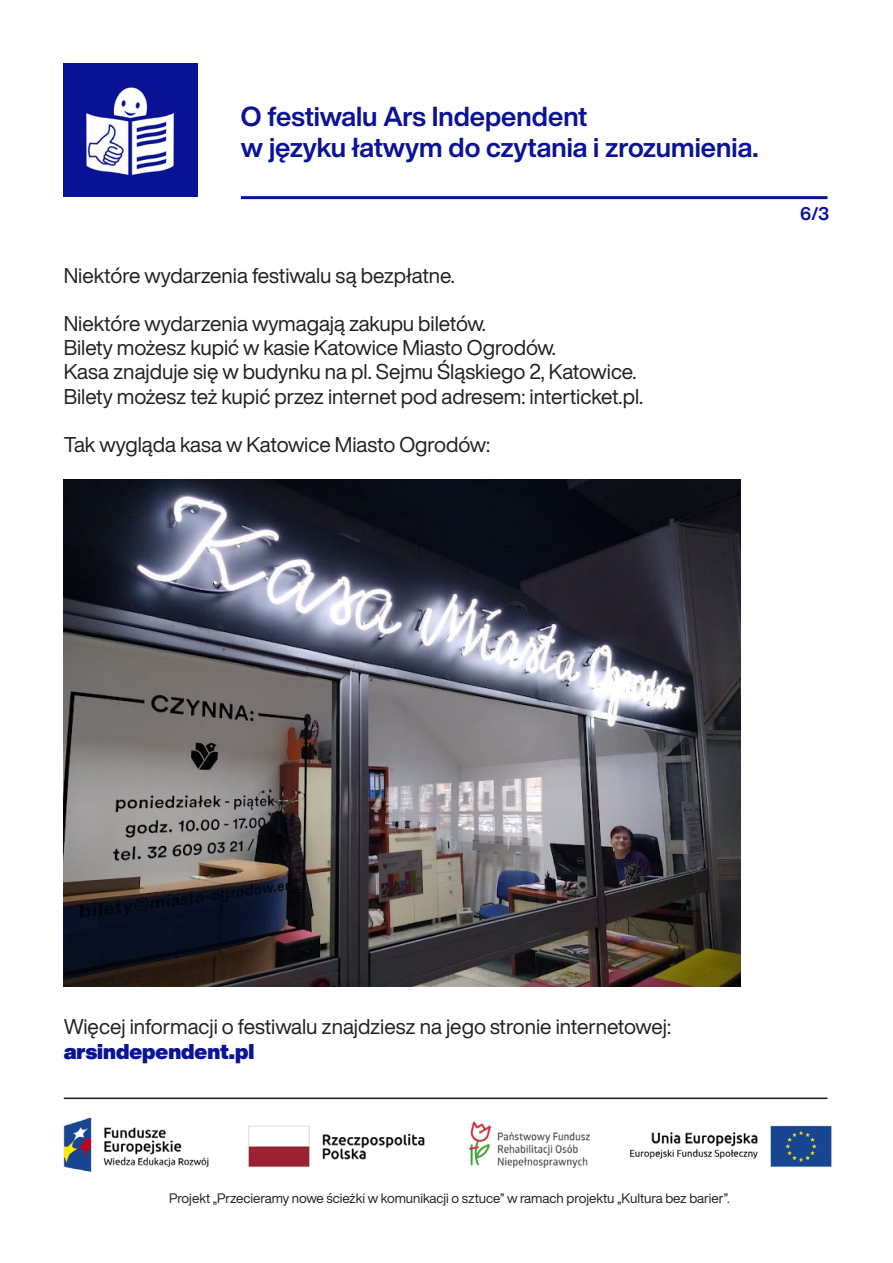
<style>
.page{position:relative;width:893px;height:1263px;background:#fff}
.page>*{position:absolute;margin:0;border:0;box-sizing:border-box;transform-origin:0 0}
.t1{font:700 27px/31px "Helvetica Now Display";color:#0a1396}
.t2{font:21px/24.2px "Helvetica Now Display";color:#231f20}
.t3{font:900 expanded 21px "Helvetica Now Display";color:#0a1396}
.t4{font:700 18px "Helvetica Now Display";color:#0a1396}
.t5{font:13.5px "Helvetica Now Display";color:#231f20}
</style>
<div class="page">
<img style="left:64px;top:64px;width:134px;height:133px">
<img style="left:63px;top:1117px;width:769px;height:56px">
<hr style="left:64px;top:1097px;width:763px;height:2px;background:#231f20">
<hr style="left:241px;top:196px;width:586px;height:3px;background:#0a1396">
<img style="left:64px;top:479px;width:677px;height:507px">
<p class="t1" style="left:241px;top:101px;width:519px">O festiwalu Ars Independent<br>w języku łatwym do czytania i zrozumienia.</p>
<p class="t2" style="left:64px;top:263px;width:393px">Niektóre wydarzenia festiwalu są bezpłatne.</p>
<p class="t2" style="left:64px;top:311px;width:581px">Niektóre wydarzenia wymagają zakupu biletów.<br>Bilety możesz kupić w kasie Katowice Miasto Ogrodów.<br>Kasa znajduje się w budynku na pl. Sejmu Śląskiego 2, Katowice.<br>Bilety możesz też kupić przez internet pod adresem: interticket.pl.</p>
<p class="t2" style="left:64px;top:432px;width:428px">Tak wygląda kasa w Katowice Miasto Ogrodów:</p>
<p class="t4" style="left:800px;top:201px;width:30px">6/3</p>
<p class="t2" style="left:64px;top:1015px;width:609px">Więcej informacji o festiwalu znajdziesz na jego stronie internetowej:</p>
<p class="t3" style="left:64px;top:1036px;width:192px">arsindependent.pl</p>
<p class="t5" style="left:169px;top:1188px;width:562px">Projekt „Przecieramy nowe ścieżki w komunikacji o sztuce” w ramach projektu „Kultura bez barier”.</p>
</div>
